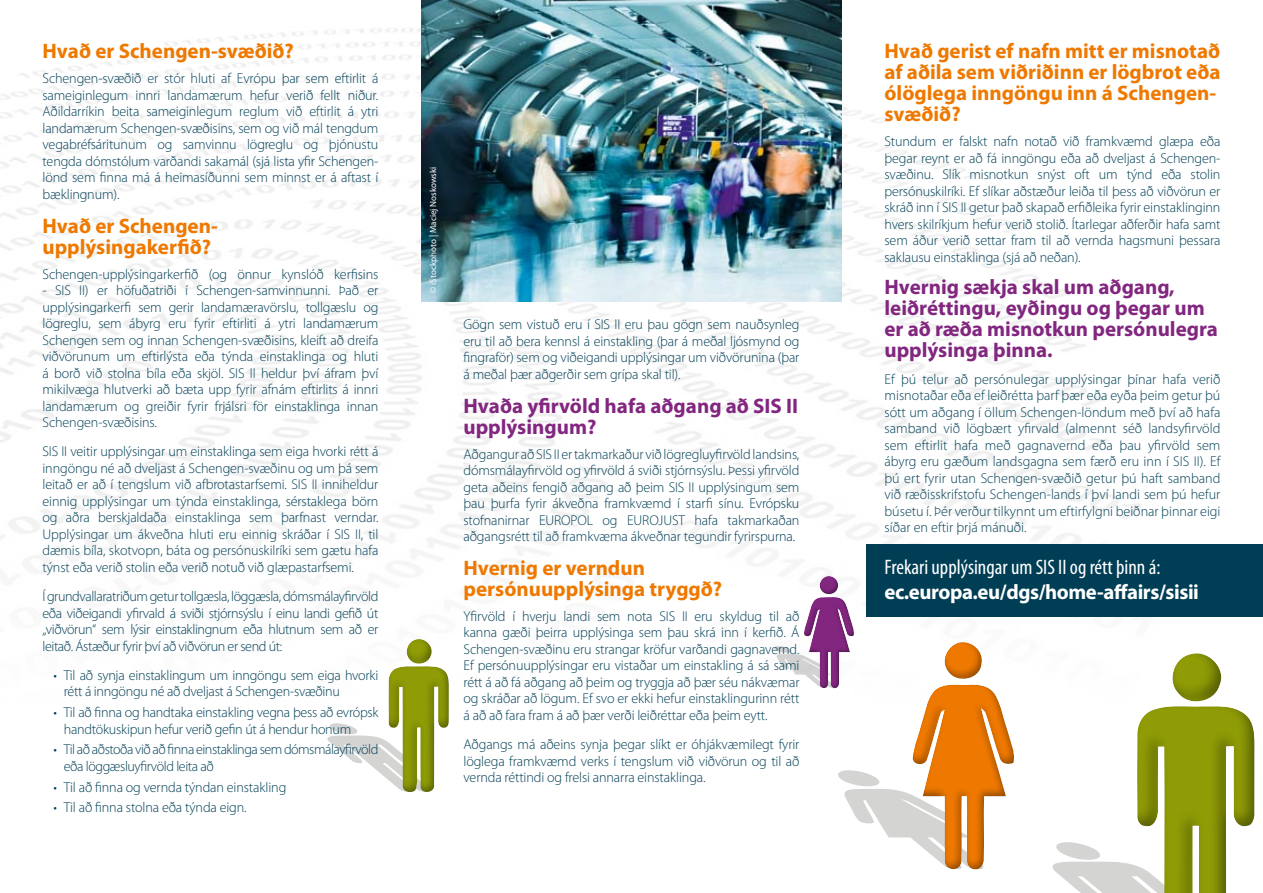
<style>
.page{position:relative;width:1263px;height:893px;background:#fff}
.page>*{position:absolute;margin:0;border:0;box-sizing:border-box;transform-origin:0 0}
.t1{font:700 21px/21px "Myriad Pro";color:#ef7900}
.t2{font:700 21px/21px "Myriad Pro";color:#822680}
.t3{font:condensed 21px "Myriad Pro";color:#fff}
.t4{font:700 21px "Myriad Pro";letter-spacing:-.02em;color:#fff}
.t5{font:300 14.25px/16.5px "Myriad Pro";letter-spacing:-.01em;color:#003e55;text-align:justify}
.t6{font:300 14.25px/16.5px "Myriad Pro";letter-spacing:-.035em;color:#003e55}
.t7{font:9px "Myriad Pro";color:#fff}
</style>
<div class="page">
<img style="left:0;top:28px;width:1255px;height:789px">
<svg style="left:1041px;top:651px;width:93px;height:242px"></svg>
<div style="left:1134px;top:651px;width:120px;height:242px;background:#000;opacity:.4"></div>
<svg style="left:321px;top:638px;width:65px;height:155px"></svg>
<div style="left:386px;top:638px;width:63px;height:155px;background:#000;opacity:.4"></div>
<svg style="left:766px;top:575px;width:254px;height:295px"></svg>
<div style="left:804px;top:575px;width:51px;height:114px;background:#000;opacity:.4"></div>
<div style="left:866px;top:544px;width:397px;height:73px;background:#003e55"></div>
<img style="left:421px;top:0;width:421px;height:301px">
<h1 class="t1" style="left:43px;top:40px;width:253px">Hvað er Schengen-svæðið?</h1>
<p class="t5" style="left:43px;top:70px;width:337px">Schengen-svæðið er stór hluti af Evrópu þar sem eftirlit á sameiginlegum innri landamærum hefur verið fellt niður.<br>Aðildarríkin beita sameiginlegum reglum við eftirlit á ytri landamærum Schengen-svæðisins, sem og við mál tengdum vegabréfsáritunum og samvinnu lögreglu og þjónustu tengda dómstólum varðandi sakamál (sjá lista yfir Schengen&shy;lönd sem finna má á heimasíðunni sem minnst er á aftast í bæklingnum).</p>
<h1 class="t1" style="left:43px;top:214px;width:177px">Hvað er Schengen&shy;upplýsingakerfið?</h1>
<p class="t5" style="left:43px;top:265px;width:337px">Schengen-upplýsingarkerfið (og önnur kynslóð kerfisins</p>
<p class="t5" style="left:43px;top:282px;width:337px">- SIS II) er höfuðatriði í Schengen-samvinnunni. Það er upplýsingarkerfi sem gerir landamæravörslu, tollgæslu og lögreglu, sem ábyrg eru fyrir eftirliti á ytri landamærum Schengen sem og innan Schengen-svæðisins, kleift að dreifa viðvörunum um eftirlýsta eða týnda einstaklinga og hluti á borð við stolna bíla eða skjöl. SIS II heldur því áfram því mikilvæga hlutverki að bæta upp fyrir afnám eftirlits á innri landamærum og greiðir fyrir frjálsri för einstaklinga innan Schengen-svæðisins.</p>
<p class="t5" style="left:43px;top:443px;width:337px">SIS II veitir upplýsingar um einstaklinga sem eiga hvorki rétt á inngöngu né að dveljast á Schengen-svæðinu og um þá sem leitað er að í tengslum við afbrotastarfsemi. SIS II inniheldur einnig upplýsingar um týnda einstaklinga, sérstaklega börn og aðra berskjaldaða einstaklinga sem þarfnast verndar.<br>Upplýsingar um ákveðna hluti eru einnig skráðar í SIS II, til dæmis bíla, skotvopn, báta og persónuskilríki sem gætu hafa týnst eða verið stolin eða verið notuð við glæpastarfsemi.</p>
<p class="t5" style="left:43px;top:588px;width:337px">Í grundvallaratriðum getur tollgæsla, löggæsla, dómsmálayfirvöld eða viðeigandi yfirvald á sviði stjórnsýslu í einu landi gefið út „viðvörun“ sem lýsir einstaklingnum eða hlutnum sem að er leitað. Ástæður fyrir því að viðvörun er send út:</p>
<p class="t5" style="left:64px;top:667px;width:316px;text-indent:-10px">• Til að synja einstaklingum um inngöngu sem eiga hvorki rétt á inngöngu né að dveljast á Schengen-svæðinu</p>
<p class="t5" style="left:64px;top:704px;width:316px;text-indent:-10px">• Til að finna og handtaka einstakling vegna þess að evrópsk handtökuskipun hefur verið gefin út á hendur honum</p>
<p class="t6" style="left:64px;top:741px;width:316px;text-indent:-10px">• Til að aðstoða við að finna einstaklinga sem dómsmálayfirvöld eða löggæsluyfirvöld leita að</p>
<p class="t5" style="left:53px;top:778px;width:234px">• Til að finna og vernda týndan einstakling</p>
<p class="t5" style="left:53px;top:799px;width:195px">• Til að finna stolna eða týnda eign.</p>
<p class="t7" style="left:428px;top:293px;width:128px;rotate:-90deg">© iStockphoto | Maciej Noskowski</p>
<p class="t5" style="left:463px;top:316px;width:337px">Gögn sem vistuð eru í SIS II eru þau gögn sem nauðsynleg eru til að bera kennsl á einstakling (þar á meðal ljósmynd og fingraför) sem og viðeigandi upplýsingar um viðvörunina (þar á meðal þær aðgerðir sem grípa skal til).</p>
<h1 class="t2" style="left:463px;top:394px;width:329px">Hvaða yfirvöld hafa aðgang að SIS II upplýsingum?</h1>
<p class="t5" style="left:463px;top:445px;width:337px">Aðgangur að SIS II er takmarkaður við lögregluyfirvöld landsins, dómsmálayfirvöld og yfirvöld á sviði stjórnsýslu. Þessi yfirvöld geta aðeins fengið aðgang að þeim SIS II upplýsingum sem þau þurfa fyrir ákveðna framkvæmd í starfi sínu. Evrópsku stofnanirnar EUROPOL og EUROJUST hafa takmarkaðan aðgangsrétt til að framkvæma ákveðnar tegundir fyrirspurna.</p>
<h1 class="t1" style="left:463px;top:556px;width:260px">Hvernig er verndun persónuupplýsinga tryggð?</h1>
<p class="t5" style="left:463px;top:608px;width:337px">Yfirvöld í hverju landi sem nota SIS II eru skyldug til að kanna gæði þeirra upplýsinga sem þau skrá inn í kerfið. Á Schengen-svæðinu eru strangar kröfur varðandi gagnavernd.<br>Ef persónuupplýsingar eru vistaðar um einstakling á sá sami rétt á að fá aðgang að þeim og tryggja að þær séu nákvæmar og skráðar að lögum. Ef svo er ekki hefur einstaklingurinn rétt á að að fara fram á að þær verði leiðréttar eða þeim eytt.</p>
<p class="t5" style="left:463px;top:736px;width:337px">Aðgangs má aðeins synja þegar slíkt er óhjákvæmilegt fyrir löglega framkvæmd verks í tengslum við viðvörun og til að vernda réttindi og frelsi annarra einstaklinga.</p>
<h1 class="t1" style="left:884px;top:40px;width:337px">Hvað gerist ef nafn mitt er misnotað af aðila sem viðriðinn er lögbrot eða ólöglega inngöngu inn á Schengen&shy;svæðið?</h1>
<p class="t5" style="left:884px;top:133px;width:337px">Stundum er falskt nafn notað við framkvæmd glæpa eða þegar reynt er að fá inngöngu eða að dveljast á Schengen&shy;svæðinu. Slík misnotkun snýst oft um týnd eða stolin persónuskilríki. Ef slíkar aðstæður leiða til þess að viðvörun er skráð inn í SIS II getur það skapað erfiðleika fyrir einstaklinginn hvers skilríkjum hefur verið stolið. Ítarlegar aðferðir hafa samt sem áður verið settar fram til að vernda hagsmuni þessara saklausu einstaklinga (sjá að neðan).</p>
<h1 class="t2" style="left:884px;top:276px;width:335px">Hvernig sækja skal um aðgang, leiðréttingu, eyðingu og þegar um er að ræða misnotkun persónulegra upplýsinga þinna.</h1>
<p class="t5" style="left:884px;top:370px;width:337px">Ef þú telur að persónulegar upplýsingar þínar hafa verið misnotaðar eða ef leiðrétta þarf þær eða eyða þeim getur þú sótt um aðgang í öllum Schengen-löndum með því að hafa samband við lögbært yfirvald (almennt séð landsyfirvöld sem eftirlit hafa með gagnavernd eða þau yfirvöld sem ábyrg eru gæðum landsgagna sem færð eru inn í SIS II). Ef þú ert fyrir utan Schengen-svæðið getur þú haft samband við ræðisskrifstofu Schengen-lands í því landi sem þú hefur búsetu í. Þér verður tilkynnt um eftirfylgni beiðnar þinnar eigi síðar en eftir þrjá mánuði.</p>
<h1 class="t3" style="left:884px;top:555px;width:277px">Frekari upplýsingar um SIS II og rétt þinn á:</h1>
<h1 class="t4" style="left:884px;top:579px;width:316px">ec.europa.eu/dgs/home-affairs/sisii</h1>
</div>
